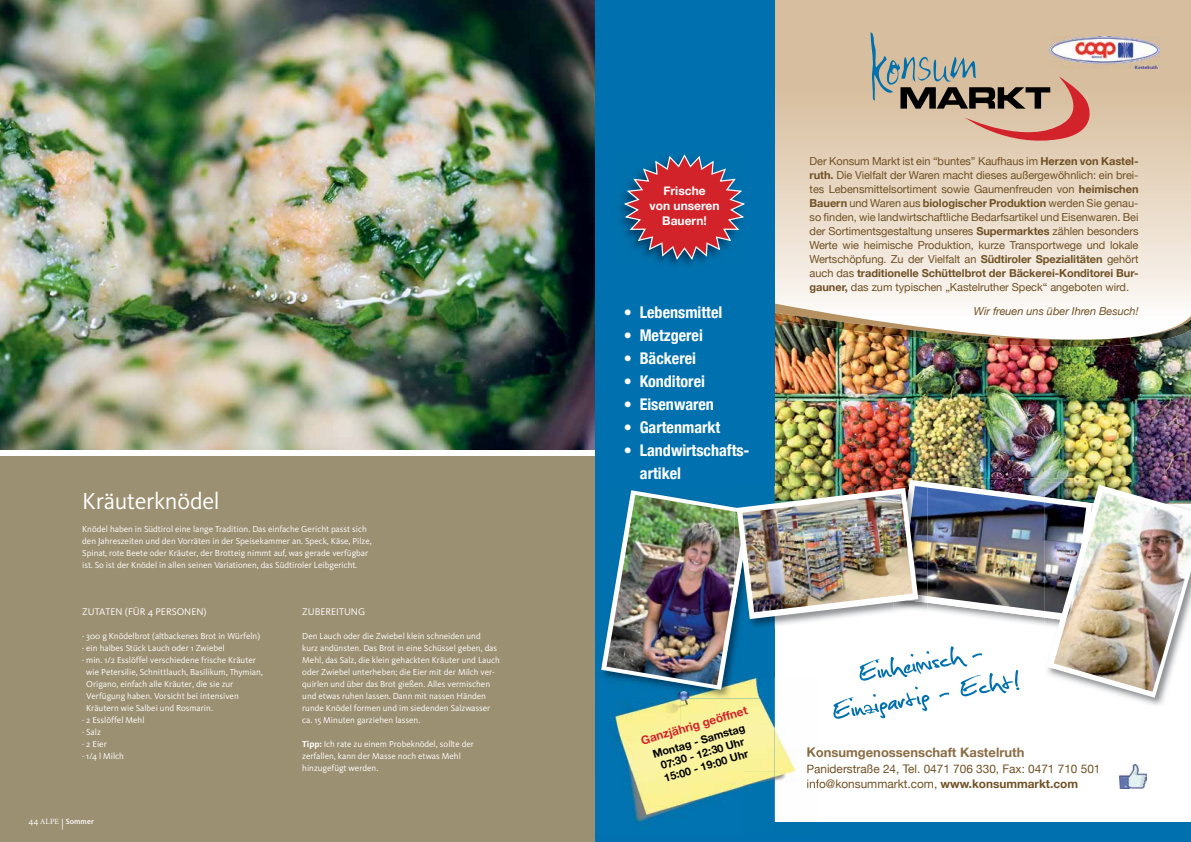
<style>
.page{position:relative;width:1191px;height:842px;background:#fff}
.page>*{position:absolute;margin:0;border:0;box-sizing:border-box;transform-origin:0 0}
.t1{font:24px "Kievit";letter-spacing:-.01em;color:#fff}
.t2{font:700 condensed 16.1px/23px "Helvetica Neue";color:#fff}
.t3{font:700 13px "Helvetica Neue";color:#8a6d45}
.t4{font:700 12px/15px "Helvetica Neue";color:#fff;text-align:center}
.t5{font:11.8px/14.8px "Helvetica Neue";color:#705125}
.t6{font:700 11.7px "Helvetica Neue";color:#d2232a}
.t7{font:11px/14px "Helvetica Neue";letter-spacing:-.005em;color:#705125;text-align:justify}
.t8{font:italic 11px "Helvetica Neue";letter-spacing:-.005em;color:#705125}
.t9{font:700 10.8px/13px "Helvetica Neue";color:#000;text-align:center}
.t10{font:10px "Kievit";color:#fff}
.t11{font:9px/12px "Kievit";color:#fff}
.t12{font:500 7.9px "Kievit";letter-spacing:.01em;color:#fff}
.s1{font-weight:400;font-size:9px}
.s2{font-family:"Minion";font-weight:400;font-size:8px}
.s3{font-family:"Minion";font-weight:400;font-size:11px}
.s4{font-weight:700}
</style>
<div class="page">
<div style="left:0;top:457px;width:595px;height:385px;background:#9c9072"></div>
<img style="left:0;top:0;width:595px;height:450px">
<svg style="left:774px;top:0;width:417px;height:299px;background:#e5d4bf"></svg>
<img style="left:1092px;top:36px;width:67px;height:33px">
<div style="left:770px;top:822px;width:421px;height:20px;background:#0071ae"></div>
<img style="left:774px;top:347px;width:417px;height:133px">
<div style="left:774px;top:303px;width:417px;height:10px;background:#fcf9f6"></div>
<img style="left:774px;top:313px;width:417px;height:34px">
<div style="left:595px;top:0;width:179px;height:842px;background:#0071ae"></div>
<svg style="left:869px;top:32px;width:223px;height:116px;background:#c2a892"></svg>
<img style="left:611px;top:719px;width:185px;height:104px">
<svg style="left:807px;top:747px;width:10px;height:41px"></svg>
<img style="left:1119px;top:765px;width:27px;height:23px">
<svg style="left:622px;top:154px;width:123px;height:107px"></svg>
<img style="left:893px;top:478px;width:207px;height:2px">
<img style="left:601px;top:480px;width:590px;height:239px">
<img style="left:742px;top:494px;width:170px;height:118px">
<h1 class="t1" style="left:82px;top:487px;width:139px">Kräuterknödel</h1>
<p class="t11" style="left:82px;top:523px;width:291px">Knödel haben in Südtirol eine lange Tradition. Das einfache Gericht passt sich den Jahreszeiten und den Vorräten in der Speisekammer an. Speck, Käse, Pilze, Spinat, rote Beete oder Kräuter, der Brotteig nimmt auf, was gerade verfügbar ist. So ist der Knödel in allen seinen Variationen, das Südtiroler Leibgericht.</p>
<p class="t10" style="left:82px;top:606px;width:126px">ZUTATEN (FÜR 4 PERSONEN)</p>
<p class="t11" style="left:82px;top:630px;width:179px">· 300 g Knödelbrot (altbackenes Brot in Würfeln)</p>
<p class="t11" style="left:82px;top:642px;width:144px">· ein halbes Stück Lauch oder 1 Zwiebel</p>
<p class="t11" style="left:82px;top:654px;width:175px">· min. 1/2 Esslöffel verschiedene frische Kräuter</p>
<p class="t11" style="left:86px;top:666px;width:178px">wie Petersilie, Schnittlauch, Basilikum, Thymian,</p>
<p class="t11" style="left:86px;top:678px;width:149px">Origano, einfach alle Kräuter, die sie zur</p>
<p class="t11" style="left:86px;top:690px;width:154px">Verfügung haben. Vorsicht bei intensiven</p>
<p class="t11" style="left:86px;top:702px;width:128px">Kräutern wie Salbei und Rosmarin.</p>
<p class="t11" style="left:82px;top:714px;width:64px">· 2 Esslöffel Mehl</p>
<p class="t11" style="left:82px;top:726px;width:20px">· Salz</p>
<p class="t11" style="left:82px;top:738px;width:26px">· 2 Eier</p>
<p class="t11" style="left:82px;top:750px;width:43px">· 1/4 l Milch</p>
<p class="t12" style="left:28px;top:816px;width:67px"><span class="s1">44</span> <span class="s2">ALPE</span> <span class="s3">|</span> Sommer</p>
<p class="t10" style="left:302px;top:606px;width:64px">ZUBEREITUNG</p>
<p class="t11" style="left:302px;top:630px;width:199px">Den Lauch oder die Zwiebel klein schneiden und<br>kurz andünsten. Das Brot in eine Schüssel geben, das Mehl, das Salz, die klein gehackten Kräuter und Lauch oder Zwiebel unterheben; die Eier mit der Milch ver&shy;quirlen und über das Brot gießen. Alles vermischen und etwas ruhen lassen. Dann mit nassen Händen runde Knödel formen und im siedenden Salzwasser ca. 15 Minuten garziehen lassen.</p>
<p class="t11" style="left:302px;top:738px;width:173px"><span class="s4">Tipp:</span> Ich rate zu einem Probeknödel, sollte der zerfallen, kann der Masse noch etwas Mehl hinzugefügt werden.</p>
<h3 class="t4" style="left:649px;top:183px;width:72px">Frische<br>von unseren<br>Bauern!</h3>
<h2 class="t2" style="left:624px;top:301px;width:100px">• Lebensmittel</h2>
<h2 class="t2" style="left:624px;top:324px;width:81px">• Metzgerei</h2>
<h2 class="t2" style="left:624px;top:347px;width:74px">• Bäckerei</h2>
<h2 class="t2" style="left:624px;top:370px;width:83px">• Konditorei</h2>
<h2 class="t2" style="left:624px;top:393px;width:92px">• Eisenwaren</h2>
<h2 class="t2" style="left:624px;top:416px;width:98px">• Gartenmarkt</h2>
<h2 class="t2" style="left:640px;top:439px;width:111px;text-indent:-16px">• Landwirtschafts&shy;artikel</h2>
<p class="t7" style="left:809px;top:154px;width:330px">Der Konsum Markt ist ein “buntes” Kaufhaus im <span class="s4">Herzen von Kastel&shy;ruth.</span> Die Vielfalt der Waren macht dieses außergewöhnlich: ein brei&shy;tes Lebensmittelsortiment sowie Gaumenfreuden von <span class="s4">heimischen Bauern</span> und Waren aus <span class="s4">biologischer Produktion</span> werden Sie genau&shy;so finden, wie landwirtschaftliche Bedarfsartikel und Eisenwaren. Bei der Sortimentsgestaltung unseres <span class="s4">Supermarktes</span> zählen besonders Werte wie heimische Produktion, kurze Transportwege und lokale Wertschöpfung. Zu der Vielfalt an <span class="s4">Südtiroler Spezialitäten</span> gehört auch das <span class="s4">traditionelle Schüttelbrot der Bäckerei-Konditorei Bur&shy;gauner,</span> das zum typischen „Kastelruther Speck“ angeboten wird.</p>
<p class="t8" style="left:974px;top:305px;width:166px">Wir freuen uns über Ihren Besuch!</p>
<p class="t6" style="left:639px;top:734px;width:112px;rotate:-17deg">Ganzjährig geöffnet</p>
<p class="t9" style="left:651px;top:748px;width:97px;rotate:-16deg">Montag - Samstag<br>07:30 - 12:30 Uhr<br>15:00 - 19:00 Uhr</p>
<h3 class="t3" style="left:806px;top:744px;width:219px">Konsumgenossenschaft Kastelruth</h3>
<h3 class="t5" style="left:806px;top:761px;width:295px">Paniderstraße 24, Tel. 0471 706 330, Fax: 0471 710 501 info@konsummarkt.com, <span class="s4">www.konsummarkt.com</span></h3>
</div>
